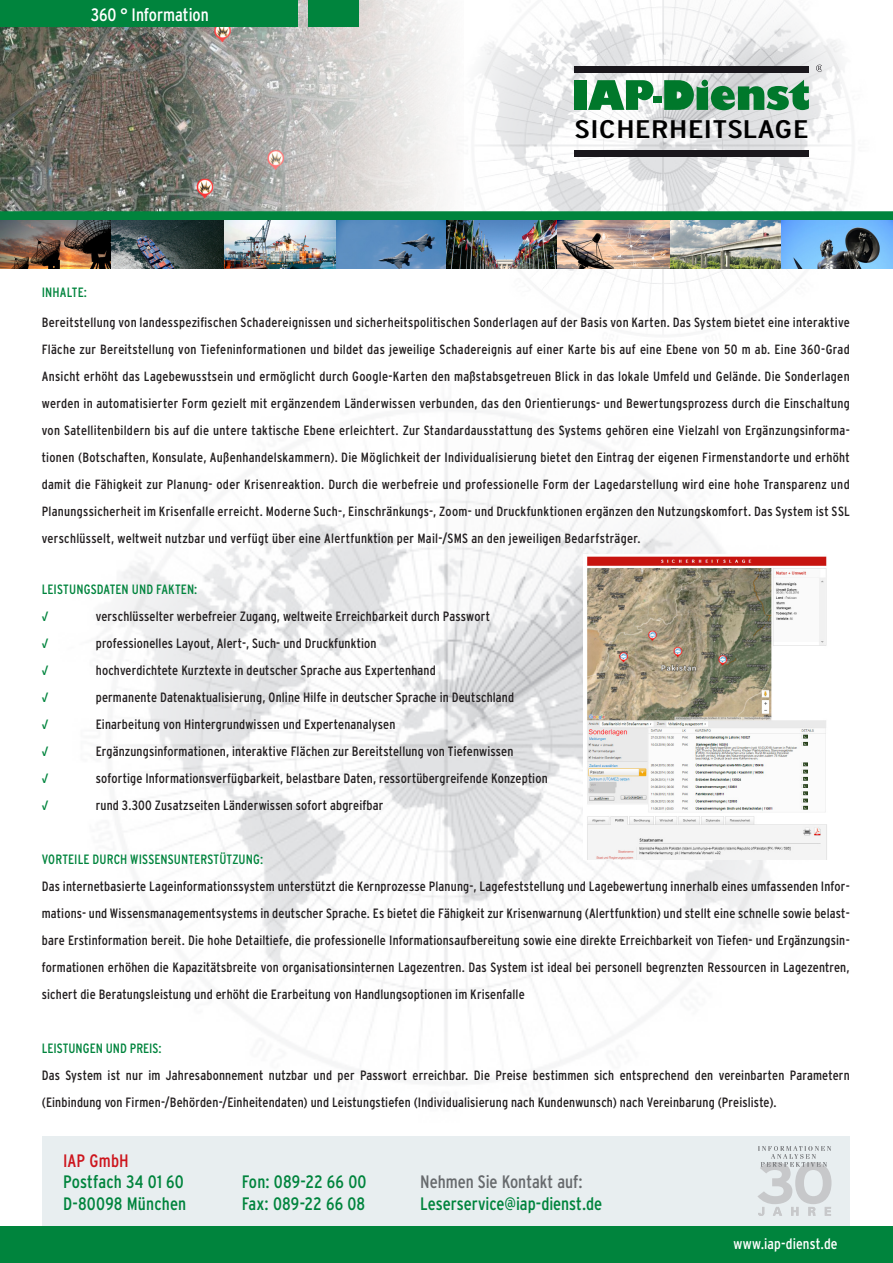
<style>
.page{position:relative;width:893px;height:1263px;background:#fff}
.page>*{position:absolute;margin:0;border:0;box-sizing:border-box;transform-origin:0 0}
.t1{font:condensed 25.35px "Interstate";color:#000;scale:1.4 1}
.t2{font:condensed 18px "Interstate";letter-spacing:.005em;color:#00843d}
.t3{font:condensed 18px "Interstate";color:#676a6d}
.t4{font:condensed 18px "Interstate";color:#fff}
.t5{font:condensed 18px "Interstate";letter-spacing:.01em;color:#cd151d}
.t6{font:condensed 15px "Interstate";letter-spacing:.01em;color:#fff}
.t7{font:condensed 13.5px/27px "Interstate";letter-spacing:.01em;color:#231f20;text-align:justify}
.t8{font:condensed 13.5px "Interstate";letter-spacing:.005em;color:#00843d}
.t9{font:condensed 13.35px/27px "Interstate";letter-spacing:.02em;color:#231f20;text-align:justify}
</style>
<div class="page">
<img style="left:97px;top:409px;width:730px;height:668px">
<img style="left:0;top:0;width:428px;height:211px">
<img style="left:428px;top:0;width:420px;height:336px">
<div style="left:42px;top:1136px;width:808px;height:90px;background:#e8eef0"></div>
<div style="left:0;top:212px;width:893px;height:8px;background:#00843d"></div>
<div style="left:0;top:211px;width:893px;height:10px;border:2px solid #00843d"></div>
<div style="left:0;top:0;width:298px;height:27px;background:#00843d"></div>
<div style="left:308px;top:0;width:51px;height:27px;background:#00843d"></div>
<div style="left:0;top:1226px;width:892px;height:37px;background:#00843d"></div>
<div style="left:574px;top:80px;width:12px;height:30px;background:#00782b"></div>
<svg style="left:588px;top:80px;width:65px;height:30px"></svg>
<div style="left:653px;top:96px;width:9px;height:6px;background:#00782b"></div>
<svg style="left:664px;top:80px;width:145px;height:30px;background:#4f9c6c"></svg>
<div style="left:574px;top:66px;width:235px;height:7px;background:#1a171c"></div>
<div style="left:574px;top:150px;width:235px;height:7px;background:#1a171c"></div>
<svg style="left:816px;top:65px;width:6px;height:7px"></svg>
<img style="left:0;top:221px;width:112px;height:48px">
<img style="left:112px;top:220px;width:113px;height:49px">
<img style="left:225px;top:220px;width:668px;height:49px">
<img style="left:584px;top:555px;width:243px;height:304px">
<svg style="left:757px;top:1146px;width:74px;height:70px"></svg>
<p class="t4" style="left:91px;top:4px;width:119px">360 ° Information</p>
<h1 class="t1" style="left:574px;top:114px;width:169px">SICHERHEITSLAGE</h1>
<p class="t8" style="left:42px;top:284px;width:47px">INHALTE:</p>
<p class="t9" style="left:42px;top:309px;width:809px">Bereitstellung von landesspezifischen Schadereignissen und sicherheitspolitischen Sonderlagen auf der Basis von Karten. Das System bietet eine interaktive Fläche zur Bereitstellung von Tiefeninformationen und bildet das jeweilige Schadereignis auf einer Karte bis auf eine Ebene von 50 m ab. Eine 360-Grad Ansicht erhöht das Lagebewusstsein und ermöglicht durch Google-Karten den maßstabsgetreuen Blick in das lokale Umfeld und Gelände. Die Sonderlagen werden in automatisierter Form gezielt mit ergänzendem Länderwissen verbunden, das den Orientierungs- und Bewertungsprozess durch die Einschaltung von Satellitenbildern bis auf die untere taktische Ebene erleichtert. Zur Standardausstattung des Systems gehören eine Vielzahl von Ergänzungsinforma&shy;tionen (Botschaften, Konsulate, Außenhandelskammern). Die Möglichkeit der Individualisierung bietet den Eintrag der eigenen Firmenstandorte und erhöht damit die Fähigkeit zur Planung- oder Krisenreaktion. Durch die werbefreie und professionelle Form der Lagedarstellung wird eine hohe Transparenz und Planungssicherheit im Krisenfalle erreicht. Moderne Such-, Einschränkungs-, Zoom- und Druckfunktionen ergänzen den Nutzungskomfort. Das System ist SSL verschlüsselt, weltweit nutzbar und verfügt über eine Alertfunktion per Mail-/SMS an den jeweiligen Bedarfsträger.</p>
<p class="t8" style="left:42px;top:581px;width:157px">LEISTUNGSDATEN UND FAKTEN:</p>
<p class="t8" style="left:42px;top:608px;width:8px">√</p>
<p class="t7" style="left:96px;top:603px;width:396px">verschlüsselter werbefreier Zugang, weltweite Erreichbarkeit durch Passwort</p>
<p class="t8" style="left:42px;top:635px;width:8px">√</p>
<p class="t7" style="left:96px;top:630px;width:282px">professionelles Layout, Alert-, Such- und Druckfunktion</p>
<p class="t8" style="left:42px;top:662px;width:8px">√</p>
<p class="t7" style="left:96px;top:657px;width:342px">hochverdichtete Kurztexte in deutscher Sprache aus Expertenhand</p>
<p class="t8" style="left:42px;top:689px;width:8px">√</p>
<p class="t7" style="left:96px;top:684px;width:420px">permanente Datenaktualisierung, Online Hilfe in deutscher Sprache in Deutschland</p>
<p class="t8" style="left:42px;top:716px;width:8px">√</p>
<p class="t7" style="left:96px;top:711px;width:301px">Einarbeitung von Hintergrundwissen und Expertenanalysen</p>
<p class="t8" style="left:42px;top:743px;width:8px">√</p>
<p class="t7" style="left:96px;top:738px;width:419px">Ergänzungsinformationen, interaktive Flächen zur Bereitstellung von Tiefenwissen</p>
<p class="t8" style="left:42px;top:770px;width:8px">√</p>
<p class="t7" style="left:96px;top:765px;width:453px">sofortige Informationsverfügbarkeit, belastbare Daten, ressortübergreifende Konzeption</p>
<p class="t8" style="left:42px;top:797px;width:8px">√</p>
<p class="t7" style="left:96px;top:792px;width:289px">rund 3.300 Zusatzseiten Länderwissen sofort abgreifbar</p>
<p class="t8" style="left:42px;top:851px;width:223px">VORTEILE DURCH WISSENSUNTERSTÜTZUNG:</p>
<p class="t7" style="left:42px;top:873px;width:809px">Das internetbasierte Lageinformationssystem unterstützt die Kernprozesse Planung-, Lagefeststellung und Lagebewertung innerhalb eines umfassenden Infor&shy;mations- und Wissensmanagementsystems in deutscher Sprache. Es bietet die Fähigkeit zur Krisenwarnung (Alertfunktion) und stellt eine schnelle sowie belast&shy;bare Erstinformation bereit. Die hohe Detailtiefe, die professionelle Informationsaufbereitung sowie eine direkte Erreichbarkeit von Tiefen- und Ergänzungsin&shy;formationen erhöhen die Kapazitätsbreite von organisationsinternen Lagezentren. Das System ist ideal bei personell begrenzten Ressourcen in Lagezentren, sichert die Beratungsleistung und erhöht die Erarbeitung von Handlungsoptionen im Krisenfalle</p>
<p class="t8" style="left:42px;top:1040px;width:121px">LEISTUNGEN UND PREIS:</p>
<p class="t7" style="left:42px;top:1062px;width:809px">Das System ist nur im Jahresabonnement nutzbar und per Passwort erreichbar. Die Preise bestimmen sich entsprechend den vereinbarten Parametern (Einbindung von Firmen-/Behörden-/Einheitendaten) und Leistungstiefen (Individualisierung nach Kundenwunsch) nach Vereinbarung (Preisliste).</p>
<p class="t5" style="left:63px;top:1149px;width:67px">IAP GmbH</p>
<p class="t2" style="left:63px;top:1171px;width:122px">Postfach 34 01 60</p>
<p class="t2" style="left:63px;top:1192px;width:125px">D-80098 München</p>
<p class="t2" style="left:242px;top:1171px;width:126px">Fon: 089-22 66 00</p>
<p class="t2" style="left:242px;top:1192px;width:125px">Fax: 089-22 66 08</p>
<p class="t3" style="left:420px;top:1171px;width:164px">Nehmen Sie Kontakt auf:</p>
<p class="t2" style="left:420px;top:1192px;width:183px">Leserservice@iap-dienst.de</p>
<p class="t6" style="left:733px;top:1234px;width:106px">www.iap-dienst.de</p>
</div>
